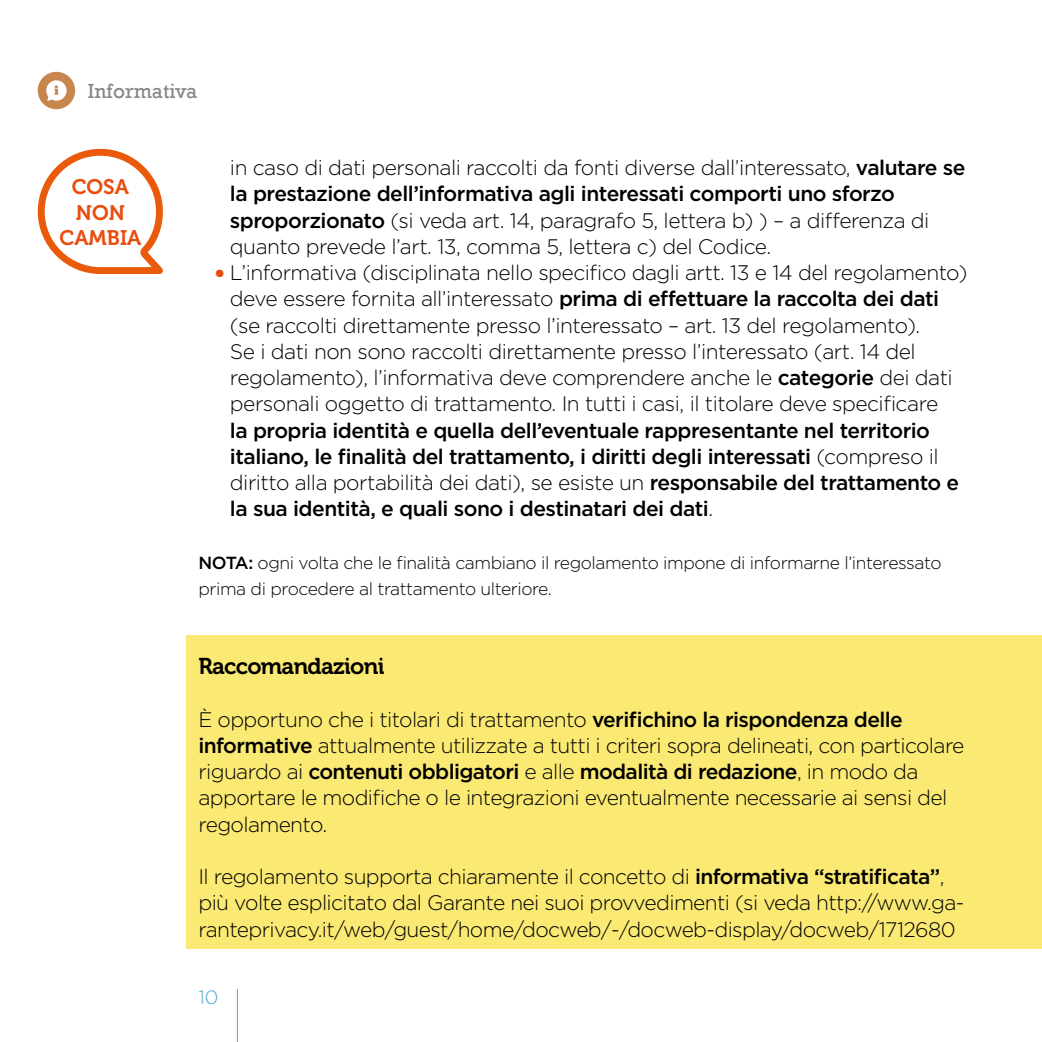
<style>
.page{position:relative;width:1042px;height:1042px;background:#fff}
.page>*{position:absolute;margin:0;border:0;box-sizing:border-box;transform-origin:0 0}
.t1{font:22.75px "Museo 700";letter-spacing:-.03em;color:#000}
.t2{font:300 21px/26.2px "Gotham";letter-spacing:-.03em;color:#000}
.t3{font:500 21px/26.2px "Gotham";letter-spacing:-.025em;color:#000}
.t4{font:21px/25.2px "Museo 700";color:#e84d0e;text-align:center}
.t5{font:21px "Rockwell";color:#878786}
.t6{font:300 19.25px "Gotham";color:#50a8ce}
.t7{font:300 17.5px/26.2px "Gotham";letter-spacing:-.025em;color:#000}
.s1{font-weight:500}
.s2{font-family:"Museo 700";font-weight:400;font-size:22.75px;color:#e84d0e}
.s3{font-weight:300}
</style>
<div class="page">
<hr style="left:237px;top:989px;width:1px;height:53px;background:#50a8ce">
<div style="left:186px;top:635px;width:856px;height:314px;background:#fae973"></div>
<div style="left:38px;top:72px;width:37px;height:37px;background:#c7864d;border-radius:50%"></div>
<svg style="left:46px;top:80px;width:21px;height:21px"></svg>
<svg style="left:38px;top:149px;width:125px;height:125px"></svg>
<p class="t5" style="left:88px;top:79px;width:111px">Informativa</p>
<p class="t4" style="left:59px;top:175px;width:83px">COSA<br>NON<br>CAMBIA</p>
<p class="t2" style="left:230px;top:154px;width:737px">in caso di dati personali raccolti da fonti diverse dall’interessato, <span class="s1">valutare se la prestazione dell’informativa agli interessati comporti uno sforzo sproporzionato</span> (si veda art. 14, paragrafo 5, lettera b) ) – a differenza di quanto prevede l’art. 13, comma 5, lettera c) del Codice.</p>
<p class="t2" style="left:230px;top:259px;width:739px;text-indent:-16px"><span class="s2">•</span> L’informativa (disciplinata nello specifico dagli artt. 13 e 14 del regolamento) deve essere fornita all’interessato <span class="s1">prima di effettuare la raccolta dei dati </span>(se raccolti direttamente presso l’interessato – art. 13 del regolamento).<br>Se i dati non sono raccolti direttamente presso l’interessato (art. 14 del regolamento), l’informativa deve comprendere anche le <span class="s1">categorie</span> dei dati personali oggetto di trattamento. In tutti i casi, il titolare deve specificare</p>
<p class="t3" style="left:230px;top:417px;width:731px">la propria identità e quella dell’eventuale rappresentante nel territorio italiano, le finalità del trattamento, i diritti degli interessati <span class="s3">(compreso il diritto alla portabilità dei dati), se esiste un</span> responsabile del trattamento e la sua identità, e quali sono i destinatari dei dati<span class="s3">.</span></p>
<p class="t7" style="left:198px;top:549px;width:744px"><span class="s1">NOTA:</span> ogni volta che le finalità cambiano il regolamento impone di informarne l’interessato prima di procedere al trattamento ulteriore.</p>
<p class="t1" style="left:198px;top:653px;width:187px">Raccomandazioni</p>
<p class="t2" style="left:198px;top:705px;width:767px">È opportuno che i titolari di trattamento <span class="s1">verifichino la rispondenza delle informative</span> attualmente utilizzate a tutti i criteri sopra delineati, con particolare riguardo ai <span class="s1">contenuti obbligatori</span> e alle <span class="s1">modalità di redazione</span>, in modo da apportare le modifiche o le integrazioni eventualmente necessarie ai sensi del regolamento.</p>
<p class="t2" style="left:198px;top:863px;width:767px">Il regolamento supporta chiaramente il concetto di <span class="s1">informativa “stratificata”</span>, più volte esplicitato dal Garante nei suoi provvedimenti (si veda http://www.ga&shy;ranteprivacy.it/web/guest/home/docweb/-/docweb-display/docweb/1712680</p>
<p class="t6" style="left:198px;top:985px;width:22px">10</p>
</div>
